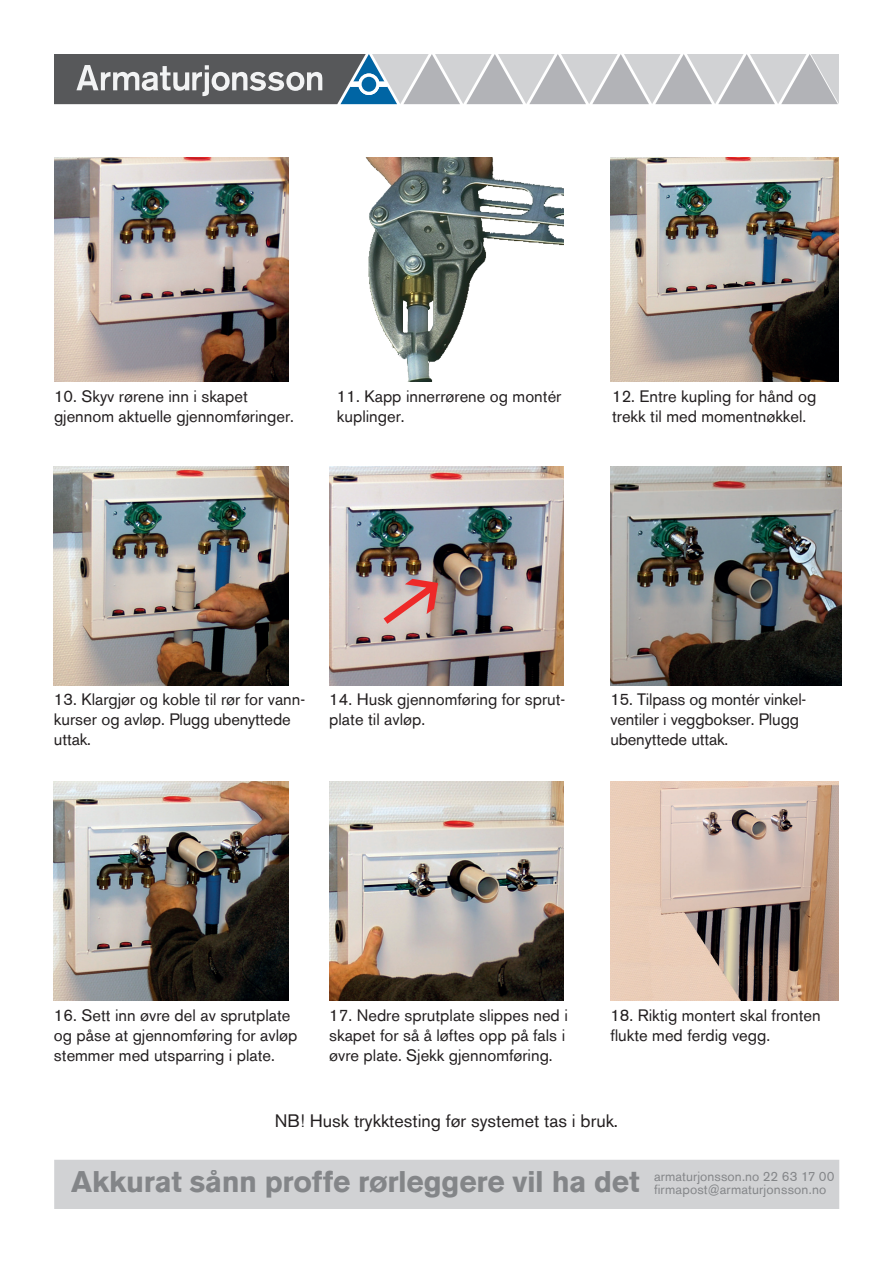
<style>
.page{position:relative;width:893px;height:1263px;background:#fff}
.page>*{position:absolute;margin:0;border:0;box-sizing:border-box;transform-origin:0 0}
.t1{font:700 29.85px "Akzidenz Grotesk BE";letter-spacing:-.01em;color:#76787b}
.t2{font:18px "Akzidenz Grotesk BE";color:#231f20}
.t3{font:16.5px/19.8px "Akzidenz Grotesk BE";color:#231f20}
.t4{font:13.35px/13.4px "Akzidenz Grotesk BE";letter-spacing:.01em;color:#76787b}
</style>
<div class="page">
<svg style="left:54px;top:54px;width:785px;height:50px;background:#a2a6aa"></svg>
<div style="left:362px;top:77px;width:14px;height:15px;background:#0065a4;border-radius:50%"></div>
<div style="left:54px;top:1160px;width:785px;height:49px;background:#d1d2d4"></div>
<img style="left:365px;top:157px;width:199px;height:225px">
<img style="left:610px;top:157px;width:229px;height:225px">
<img style="left:54px;top:466px;width:234px;height:220px">
<img style="left:329px;top:466px;width:235px;height:220px">
<img style="left:610px;top:466px;width:232px;height:220px">
<img style="left:54px;top:781px;width:234px;height:219px">
<img style="left:329px;top:781px;width:235px;height:219px">
<img style="left:610px;top:781px;width:229px;height:219px">
<img style="left:54px;top:157px;width:234px;height:225px">
<svg style="left:375px;top:567px;width:75px;height:69px;background:#b6aba7"></svg>
<p class="t3" style="left:54px;top:386px;width:241px">10. Skyv rørene inn i skapet gjennom aktuelle gjennomføringer.</p>
<p class="t3" style="left:337px;top:386px;width:226px">11. Kapp innerrørene og montér kuplinger.</p>
<p class="t3" style="left:612px;top:386px;width:206px">12. Entre kupling for hånd og trekk til med momentnøkkel.</p>
<p class="t3" style="left:54px;top:689px;width:253px">13. Klargjør og koble til rør for vann&shy;kurser og avløp. Plugg ubenyttede uttak.</p>
<p class="t3" style="left:329px;top:689px;width:238px">14. Husk gjennomføring for sprut&shy;plate til avløp.</p>
<p class="t3" style="left:610px;top:689px;width:198px">15. Tilpass og montér vinkel&shy;ventiler i veggbokser. Plugg ubenyttede uttak.</p>
<p class="t3" style="left:54px;top:1006px;width:245px">16. Sett inn øvre del av sprutplate og påse at gjennomføring for avløp stemmer med utsparring i plate.</p>
<p class="t3" style="left:329px;top:1006px;width:240px">17. Nedre sprutplate slippes ned i skapet for så å løftes opp på fals i øvre plate. Sjekk gjennomføring.</p>
<p class="t3" style="left:610px;top:1006px;width:212px">18. Riktig montert skal fronten flukte med ferdig vegg.</p>
<p class="t2" style="left:275px;top:1110px;width:345px">NB! Husk trykktesting før systemet tas i bruk.</p>
<h1 class="t1" style="left:71px;top:1165px;width:570px">Akkurat sånn proffe rørleggere vil ha det</h1>
<p class="t4" style="left:654px;top:1169px;width:182px">armaturjonsson.no 22 63 17 00 firmapost@armaturjonsson.no</p>
</div>
